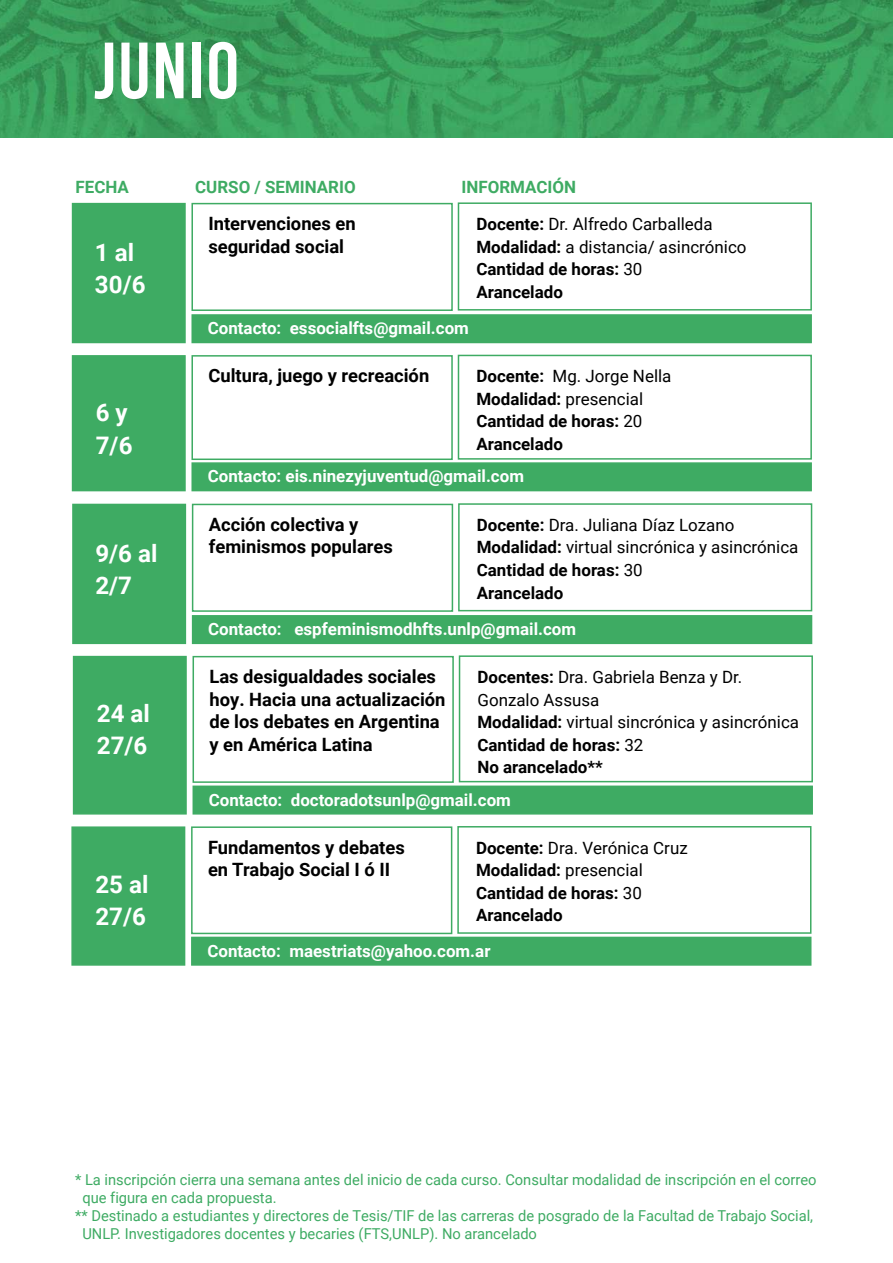
<style>
.page{position:relative;width:893px;height:1263px;background:#fff}
.page>*{position:absolute;margin:0;border:0;box-sizing:border-box;transform-origin:0 0}
.t1{font:79.5px "Bebas Kai";color:#fff}
.t2{font:700 24.15px/32.2px "Roboto";color:#fff}
.t3{font:700 18.3px/22.6px "Roboto";color:#000}
.t4{font:700 16.95px/22.6px "Roboto";color:#000}
.t5{font:16.95px/22.6px "Roboto";color:#000}
.t6{font:700 16.95px "Roboto";color:#fff}
.t7{font:700 16.95px "Roboto";color:#3eab63}
.t8{font:15px "Roboto";color:#3eab63}
.s1{font-weight:400}
.s2{font-weight:700}
</style>
<div class="page">
<img style="left:0;top:0;width:893px;height:137px">
<div style="left:72px;top:203px;width:114px;height:140px;background:#3eab63"></div>
<div style="left:191px;top:203px;width:262px;height:108px;border:2px solid #3eab63"></div>
<div style="left:458px;top:202px;width:354px;height:109px;border:2px solid #3eab63"></div>
<div style="left:191px;top:314px;width:621px;height:29px;background:#3eab63;border:2px solid #3eab63"></div>
<div style="left:72px;top:355px;width:114px;height:136px;background:#3eab63;border:2px solid #3eab63"></div>
<div style="left:191px;top:355px;width:262px;height:105px;border:2px solid #3eab63"></div>
<div style="left:458px;top:355px;width:354px;height:105px;border:2px solid #3eab63"></div>
<div style="left:191px;top:462px;width:621px;height:29px;background:#3eab63;border:2px solid #3eab63"></div>
<div style="left:73px;top:656px;width:114px;height:158px;background:#3eab63"></div>
<div style="left:193px;top:656px;width:261px;height:127px;border:2px solid #3eab63"></div>
<div style="left:459px;top:655px;width:354px;height:127px;border:2px solid #3eab63"></div>
<div style="left:193px;top:785px;width:620px;height:29px;background:#3eab63;border:2px solid #3eab63"></div>
<div style="left:71px;top:826px;width:114px;height:140px;background:#3eab63;border:2px solid #3eab63"></div>
<div style="left:191px;top:826px;width:261px;height:108px;border:2px solid #3eab63"></div>
<div style="left:457px;top:826px;width:354px;height:108px;border:2px solid #3eab63"></div>
<div style="left:191px;top:937px;width:620px;height:29px;background:#3eab63;border:2px solid #3eab63"></div>
<div style="left:72px;top:504px;width:114px;height:140px;background:#3eab63"></div>
<div style="left:192px;top:504px;width:261px;height:108px;border:2px solid #3eab63"></div>
<div style="left:458px;top:503px;width:354px;height:108px;border:2px solid #3eab63"></div>
<div style="left:192px;top:615px;width:620px;height:29px;background:#3eab63;border:2px solid #3eab63"></div>
<h1 class="t1" style="left:93px;top:28px;width:148px">JUNIO</h1>
<p class="t7" style="left:76px;top:175px;width:55px">FECHA</p>
<p class="t7" style="left:195px;top:175px;width:162px">CURSO / SEMINARIO</p>
<p class="t7" style="left:461px;top:175px;width:116px">INFORMACIÓN</p>
<h2 class="t2" style="left:95px;top:235px;width:52px">1 al<br>30/6</h2>
<h2 class="t2" style="left:96px;top:396px;width:38px">6 y<br>7/6</h2>
<h2 class="t2" style="left:95px;top:536px;width:64px">9/6 al<br>2/7</h2>
<h2 class="t2" style="left:97px;top:697px;width:55px">24 al<br>27/6</h2>
<h2 class="t2" style="left:95px;top:867px;width:55px">25 al<br>27/6</h2>
<p class="t3" style="left:208px;top:211px;width:149px">Intervenciones en seguridad social</p>
<p class="t4" style="left:476px;top:212px;width:272px">Docente: <span class="s1">Dr. Alfredo Carballeda<br></span>Modalidad: <span class="s1">a distancia/ asincrónico<br></span>Cantidad de horas: <span class="s1">30<br></span>Arancelado</p>
<p class="t6" style="left:208px;top:316px;width:263px">Contacto: essocialfts@gmail.com</p>
<p class="t3" style="left:208px;top:364px;width:222px">Cultura, juego y recreación</p>
<p class="t4" style="left:476px;top:364px;width:197px">Docente: <span class="s1">Mg. Jorge Nella<br></span>Modalidad: <span class="s1">presencial<br></span>Cantidad de horas: <span class="s1">20<br></span>Arancelado</p>
<p class="t6" style="left:208px;top:464px;width:318px">Contacto: eis.ninezyjuventud@gmail.com</p>
<p class="t3" style="left:209px;top:512px;width:186px">Acción colectiva y feminismos populares</p>
<p class="t5" style="left:477px;top:513px;width:323px"><span class="s2">Docente:</span> Dra. Juliana Díaz Lozano<br><span class="s2">Modalidad:</span> virtual sincrónica y asincrónica<br><span class="s2">Cantidad de horas:</span> 30<br><span class="s2">Arancelado</span></p>
<p class="t6" style="left:208px;top:617px;width:370px">Contacto: espfeminismodhfts.unlp@gmail.com</p>
<p class="t3" style="left:209px;top:664px;width:238px">Las desigualdades sociales hoy. Hacia una actualización de los debates en Argentina y en América Latina</p>
<p class="t5" style="left:477px;top:665px;width:323px"><span class="s2">Docentes:</span> Dra. Gabriela Benza y Dr.<br>Gonzalo Assusa<br><span class="s2">Modalidad:</span> virtual sincrónica y asincrónica<br><span class="s2">Cantidad de horas:</span> 32<br><span class="s2">No arancelado**</span></p>
<p class="t6" style="left:209px;top:788px;width:304px">Contacto: doctoradotsunlp@gmail.com</p>
<p class="t3" style="left:208px;top:835px;width:198px">Fundamentos y debates en Trabajo Social I ó II</p>
<p class="t4" style="left:476px;top:836px;width:213px">Docente: <span class="s1">Dra. Verónica Cruz<br></span>Modalidad: <span class="s1">presencial<br></span>Cantidad de horas: <span class="s1">30<br></span>Arancelado</p>
<p class="t6" style="left:207px;top:939px;width:285px">Contacto: maestriats@yahoo.com.ar</p>
<p class="t8" style="left:75px;top:1169px;width:743px">* La inscripción cierra una semana antes del inicio de cada curso. Consultar modalidad de inscripción en el correo</p>
<p class="t8" style="left:82px;top:1187px;width:196px">que figura en cada propuesta.</p>
<p class="t8" style="left:75px;top:1205px;width:739px">** Destinado a estudiantes y directores de Tesis/TIF de las carreras de posgrado de la Facultad de Trabajo Social,</p>
<p class="t8" style="left:82px;top:1223px;width:456px">UNLP. Investigadores docentes y becaries (FTS,UNLP). No arancelado</p>
</div>
